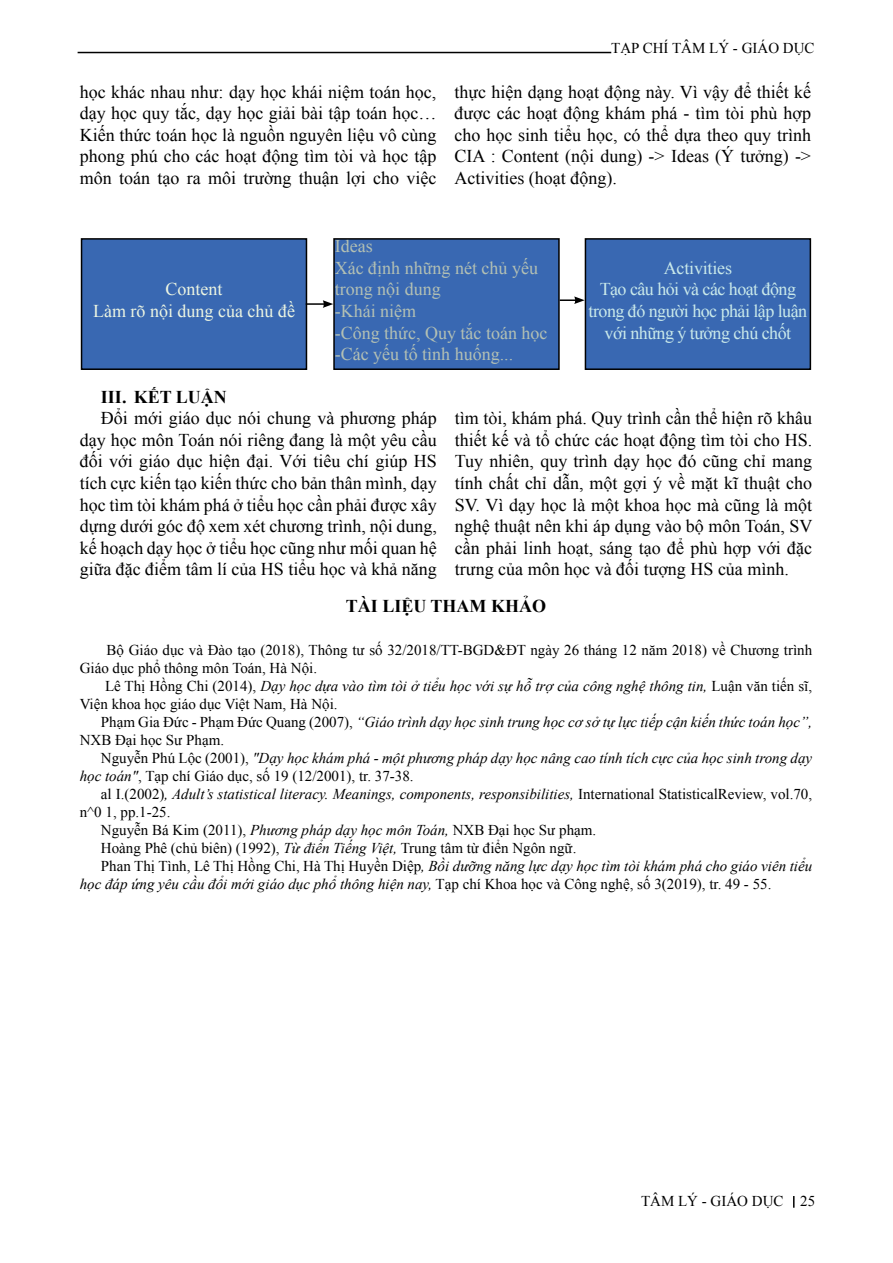
<style>
.page{position:relative;width:893px;height:1263px;background:#fff}
.page>*{position:absolute;margin:0;border:0;box-sizing:border-box;transform-origin:0 0}
.t1{font:18px/21.6px "Times New Roman";color:#000;text-align:justify}
.t2{font:18px/21.6px "Times New Roman";color:#b3c0b4}
.t3{font:18px/21.6px "Times New Roman";letter-spacing:-.03em;color:#c9e9ea;text-align:center}
.t4{font:18px/21.6px "Times New Roman";color:#ecf5e2;text-align:center}
.t5{font:700 18px "Times New Roman";color:#000}
.t6{font:italic 15px/18px "Times New Roman";color:#000}
.t7{font:15px/18px "Times New Roman";color:#000}
.s1{font-style:italic}
.s2{font-style:normal}
</style>
<div class="page">
<hr style="left:78px;top:52px;width:533px;height:1px;background:#000">
<svg style="left:793px;top:1196px;width:1px;height:12px"></svg>
<div style="left:82px;top:239px;width:224px;height:130px;background:#3968b2"></div>
<div style="left:81px;top:238px;width:226px;height:132px;border:2px solid #000"></div>
<div style="left:334px;top:239px;width:225px;height:130px;background:#3968b2"></div>
<div style="left:333px;top:238px;width:227px;height:132px;border:2px solid #000"></div>
<div style="left:585px;top:239px;width:225px;height:130px;background:#3968b2"></div>
<div style="left:585px;top:238px;width:226px;height:132px;border:2px solid #000"></div>
<svg style="left:306px;top:300px;width:27px;height:8px"></svg>
<svg style="left:560px;top:296px;width:25px;height:8px"></svg>
<p class="t7" style="left:611px;top:39px;width:205px">TẠP CHÍ TÂM LÝ - GIÁO DỤC</p>
<p class="t1" style="left:80px;top:80px;width:358px">học khác nhau như: dạy học khái niệm toán học, dạy học quy tắc, dạy học giải bài tập toán học… Kiến thức toán học là nguồn nguyên liệu vô cùng phong phú cho các hoạt động tìm tòi và học tập môn toán tạo ra môi trường thuận lợi cho việc</p>
<p class="t1" style="left:454px;top:80px;width:358px">thực hiện dạng hoạt động này. Vì vậy để thiết kế được các hoạt động khám phá - tìm tòi phù hợp cho học sinh tiểu học, có thể dựa theo quy trình CIA : Content (nội dung) -&gt; Ideas (Ý tưởng) -&gt; Activities (hoạt động).</p>
<p class="t4" style="left:93px;top:278px;width:203px">Content<br>Làm rõ nội dung của chủ đề</p>
<p class="t2" style="left:335px;top:235px;width:214px">Ideas<br>Xác định những nét chủ yếu trong nội dung<br>-Khái niệm<br>-Công thức, Quy tắc toán học -Các yếu tố tình huống...</p>
<p class="t3" style="left:589px;top:257px;width:220px">Activities<br>Tạo câu hỏi và các hoạt động trong đó người học phải lập luận với những ý tưởng chú chốt</p>
<p class="t5" style="left:101px;top:384px;width:127px">III. KẾT LUẬN</p>
<p class="t1" style="left:80px;top:407px;width:359px;text-indent:21px">Đổi mới giáo dục nói chung và phương pháp dạy học môn Toán nói riêng đang là một yêu cầu đối với giáo dục hiện đại. Với tiêu chí giúp HS tích cực kiến tạo kiến thức cho bản thân mình, dạy học tìm tòi khám phá ở tiểu học cần phải được xây dựng dưới góc độ xem xét chương trình, nội dung, kế hoạch dạy học ở tiểu học cũng như mối quan hệ giữa đặc điểm tâm lí của HS tiểu học và khả năng</p>
<p class="t1" style="left:455px;top:407px;width:359px">tìm tòi, khám phá. Quy trình cần thể hiện rõ khâu thiết kế và tổ chức các hoạt động tìm tòi cho HS.<br>Tuy nhiên, quy trình dạy học đó cũng chỉ mang tính chất chỉ dẫn, một gợi ý về mặt kĩ thuật cho SV. Vì dạy học là một khoa học mà cũng là một nghệ thuật nên khi áp dụng vào bộ môn Toán, SV cần phải linh hoạt, sáng tạo để phù hợp với đặc trưng của môn học và đối tượng HS của mình.</p>
<p class="t5" style="left:346px;top:594px;width:202px">TÀI LIỆU THAM KHẢO</p>
<p class="t7" style="left:80px;top:641px;width:734px;text-indent:27px">Bộ Giáo dục và Đào tạo (2018), Thông tư số 32/2018/TT-BGD&amp;ĐT ngày 26 tháng 12 năm 2018) về Chương trình<br>Giáo dục phổ thông môn Toán, Hà Nội.</p>
<p class="t7" style="left:80px;top:677px;width:734px;text-indent:25px">Lê Thị Hồng Chi (2014), <span class="s1">Dạy học dựa vào tìm tòi ở tiểu học với sự hỗ trợ của công nghệ thông tin,</span> Luận văn tiến sĩ,<br>Viện khoa học giáo dục Việt Nam, Hà Nội.</p>
<p class="t6" style="left:80px;top:713px;width:734px;text-indent:21px"><span class="s2">Phạm Gia Đức - Phạm Đức Quang (2007),</span> “Giáo trình dạy học sinh trung học cơ sở tự lực tiếp cận kiến thức toán học”,<br><span class="s2">NXB Đại học Sư Phạm.</span></p>
<p class="t6" style="left:80px;top:749px;width:734px;text-indent:21px"><span class="s2">Nguyễn Phú Lộc (2001),</span> "Dạy học khám phá - một phương pháp dạy học nâng cao tính tích cực của học sinh trong dạy học toán"<span class="s2">, Tạp chí Giáo dục, số 19 (12/2001), tr. 37-38.</span></p>
<p class="t6" style="left:101px;top:785px;width:713px"><span class="s2">al I.(2002)</span>, Adult’s statistical literacy. Meanings, components, responsibilities, <span class="s2">International StatisticalReview, vol.70,</span></p>
<p class="t7" style="left:80px;top:803px;width:92px">n^0 1, pp.1-25.</p>
<p class="t7" style="left:101px;top:821px;width:497px">Nguyễn Bá Kim (2011), <span class="s1">Phương pháp dạy học môn Toán,</span> NXB Đại học Sư phạm.</p>
<p class="t7" style="left:101px;top:839px;width:477px">Hoàng Phê (chủ biên) (1992), <span class="s1">Từ điển Tiếng Việt,</span> Trung tâm từ điển Ngôn ngữ.</p>
<p class="t6" style="left:101px;top:857px;width:713px"><span class="s2">Phan Thị Tình, Lê Thị Hồng Chi, Hà Thị Huyền Diệp</span>, Bồi dưỡng năng lực dạy học tìm tòi khám phá cho giáo viên tiểu</p>
<p class="t6" style="left:80px;top:875px;width:693px">học đáp ứng yêu cầu đổi mới giáo dục phổ thông hiện nay, <span class="s2">Tạp chí Khoa học và Công nghệ, số 3(2019), tr. 49 - 55.</span></p>
<p class="t7" style="left:641px;top:1192px;width:176px">TÂM LÝ - GIÁO DỤC 25</p>
</div>
